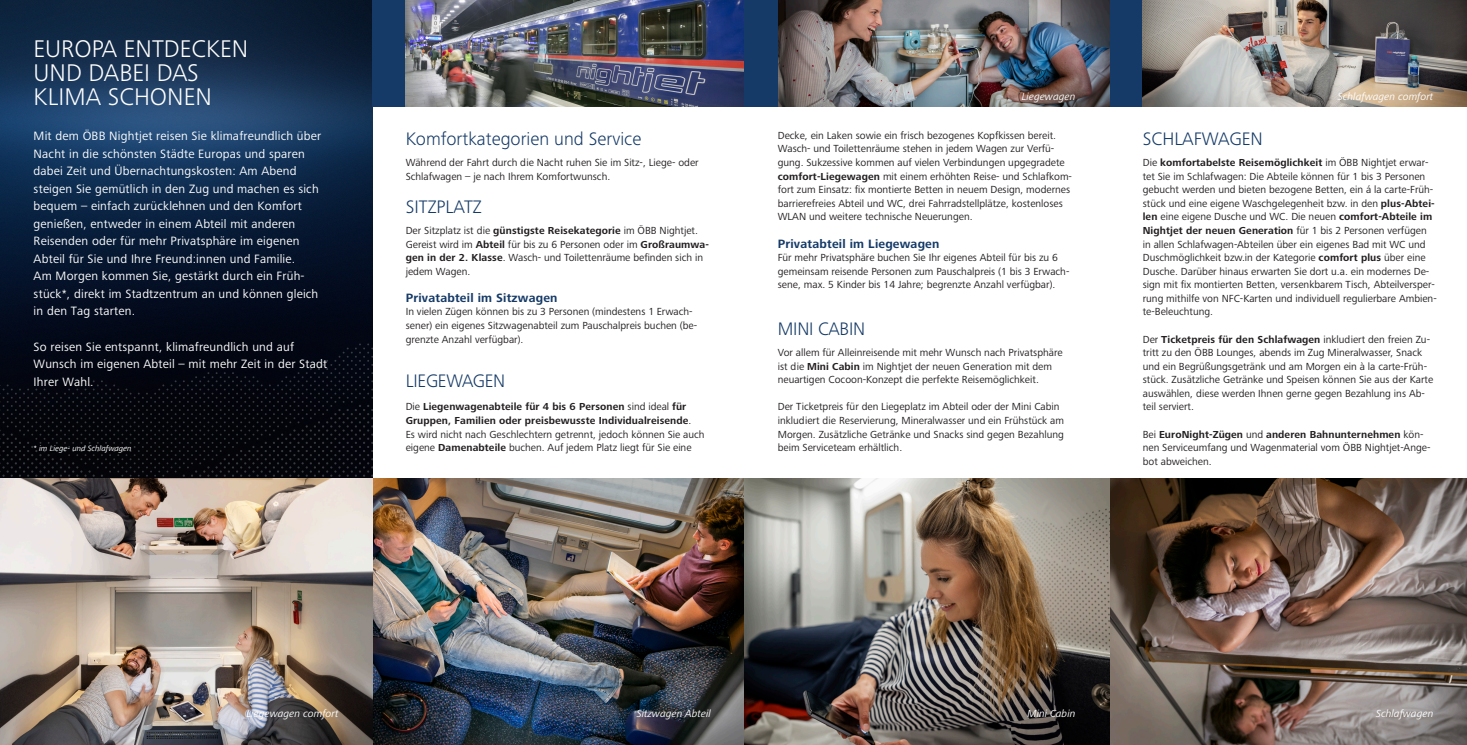
<style>
.page{position:relative;width:1467px;height:745px;background:#fff}
.page>*{position:absolute;margin:0;border:0;box-sizing:border-box;transform-origin:0 0}
._1_Kapitelheadline_light_versal_16-20pt{font:300 25px "Frutiger Next Pro";color:#fff}
._1_Kapitelheadline_15pt{font:300 18.75px "Frutiger Next Pro";color:#153a67}
._3_Subtitel_bold_8_5pt_schwarz{font:12.5px/17.5px "Frutiger Next Pro";letter-spacing:.015em;color:#fff}
._2_Headline_bold_10pt{font:700 12.5px "Frutiger Next Pro";letter-spacing:.015em;color:#153a67}
._4_Copytext_8_5pt{font:10.62px/13.5px "Frutiger Next Pro";color:#231f20}
._1_Kapitelheadline_15pt-2{font:10.62px/13.6px "Frutiger Next Pro";color:#231f20}
._4_Copytext_8_5pt-2{font:italic 10.62px "Frutiger Next Pro";color:#fff}
._4_Copytext_8_5pt-3{font:700 10.5px "Frutiger Next Pro";letter-spacing:.01em;color:#231f20}
._1_Kapitelheadline_15pt-3{font:700 10.5px/13.6px "Frutiger Next Pro";letter-spacing:.01em;color:#231f20}
._3_Subtitel_bold_8_5pt_schwarz-2{font:italic 8.12px "Frutiger Next Pro";color:#fff}
.s1{font-weight:700;font-size:10.5px}
.s2{font-weight:400;font-size:10.62px}
</style>
<div class="page">
<img style="left:0;top:0;width:372px;height:343px">
<svg style="left:0;top:343px;width:372px;height:135px;background:#06070f"></svg>
<div style="left:372px;top:0;width:34px;height:106px;background:#153a67"></div>
<img style="left:406px;top:0;width:338px;height:106px">
<img style="left:372px;top:478px;width:1095px;height:266px">
<img style="left:0;top:478px;width:372px;height:266px">
<div style="left:1109px;top:0;width:34px;height:106px;background:#153a67"></div>
<img style="left:1143px;top:0;width:324px;height:106px">
<img style="left:778px;top:0;width:331px;height:106px">
<img style="left:744px;top:478px;width:365px;height:266px">
<div style="left:744px;top:0;width:34px;height:106px;background:#153a67"></div>
<p class="_1_Kapitelheadline_light_versal_16-20pt" style="left:34px;top:34px;width:216px">EUROPA ENTDECKEN</p>
<p class="_1_Kapitelheadline_light_versal_16-20pt" style="left:34px;top:58px;width:167px">UND DABEI DAS</p>
<p class="_1_Kapitelheadline_light_versal_16-20pt" style="left:34px;top:82px;width:180px">KLIMA SCHONEN</p>
<p class="_3_Subtitel_bold_8_5pt_schwarz" style="left:34px;top:127px;width:289px">Mit dem ÖBB Nightjet reisen Sie klimafreundlich über Nacht in die schönsten Städte Europas und sparen dabei Zeit und Übernachtungskosten: Am Abend steigen Sie gemütlich in den Zug und machen es sich bequem – einfach zurücklehnen und den Komfort genießen, entweder in einem Abteil mit anderen Reisenden oder für mehr Privatsphäre im eigenen Abteil für Sie und Ihre Freund:innen und Familie.<br>Am Morgen kommen Sie, gestärkt durch ein Früh&shy;stück*, direkt im Stadtzentrum an und können gleich in den Tag starten.</p>
<p class="_3_Subtitel_bold_8_5pt_schwarz" style="left:34px;top:337px;width:295px">So reisen Sie entspannt, klimafreundlich und auf<br>Wunsch im eigenen Abteil – mit mehr Zeit in der Stadt<br>Ihrer Wahl.</p>
<p class="_3_Subtitel_bold_8_5pt_schwarz-2" style="left:34px;top:443px;width:99px">* im Liege- und Schlafwagen</p>
<p class="_1_Kapitelheadline_15pt" style="left:406px;top:128px;width:237px">Komfortkategorien und Service</p>
<p class="_4_Copytext_8_5pt" style="left:406px;top:155px;width:294px">Während der Fahrt durch die Nacht ruhen Sie im Sitz-, Liege- oder<br>Schlafwagen – je nach Ihrem Komfortwunsch.</p>
<p class="_1_Kapitelheadline_15pt" style="left:406px;top:196px;width:78px">SITZPLATZ</p>
<p class="_4_Copytext_8_5pt" style="left:406px;top:223px;width:305px">Der Sitzplatz ist die <span class="s1">günstigste Reisekategorie</span> im ÖBB Nightjet.<br>Gereist wird im <span class="s1">Abteil</span> für bis zu 6 Personen oder im <span class="s1">Großraumwa&shy;gen in der 2. Klasse</span>. Wasch- und Toilettenräume befinden sich in jedem Wagen.</p>
<p class="_2_Headline_bold_10pt" style="left:406px;top:290px;width:153px">Privatabteil im Sitzwagen</p>
<p class="_4_Copytext_8_5pt" style="left:406px;top:305px;width:293px">In vielen Zügen können bis zu 3 Personen (mindestens 1 Erwach&shy;sener) ein eigenes Sitzwagenabteil zum Pauschalpreis buchen (be&shy;grenzte Anzahl verfügbar).</p>
<p class="_1_Kapitelheadline_15pt" style="left:406px;top:370px;width:101px">LIEGEWAGEN</p>
<p class="_1_Kapitelheadline_15pt-3" style="left:406px;top:400px;width:287px"><span class="s2">Die</span> Liegenwagenabteile für 4 bis 6 Personen <span class="s2">sind ideal</span> für<br>Gruppen, Familien oder preisbewusste Individualreisende<span class="s2">.</span></p>
<p class="_1_Kapitelheadline_15pt-2" style="left:406px;top:427px;width:300px">Es wird nicht nach Geschlechtern getrennt, jedoch können Sie auch eigene <span class="s1">Damenabteile</span> buchen. Auf jedem Platz liegt für Sie eine</p>
<p class="_4_Copytext_8_5pt-2" style="left:1022px;top:90px;width:55px">Liegewagen</p>
<p class="_4_Copytext_8_5pt-2" style="left:1338px;top:90px;width:97px">Schlafwagen comfort</p>
<p class="_1_Kapitelheadline_15pt-2" style="left:778px;top:128px;width:296px">Decke, ein Laken sowie ein frisch bezogenes Kopfkissen bereit.<br>Wasch- und Toilettenräume stehen in jedem Wagen zur Verfü&shy;gung. Sukzessive kommen auf vielen Verbindungen upgegradete <span class="s1">comfort-Liegewagen</span> mit einem erhöhten Reise- und Schlafkom&shy;fort zum Einsatz: fix montierte Betten in neuem Design, modernes barrierefreies Abteil und WC, drei Fahrradstellplätze, kostenloses WLAN und weitere technische Neuerungen.</p>
<p class="_2_Headline_bold_10pt" style="left:778px;top:236px;width:163px">Privatabteil im Liegewagen</p>
<p class="_4_Copytext_8_5pt" style="left:778px;top:250px;width:293px">Für mehr Privatsphäre buchen Sie Ihr eigenes Abteil für bis zu 6 gemeinsam reisende Personen zum Pauschalpreis (1 bis 3 Erwach&shy;sene, max. 5 Kinder bis 14 Jahre; begrenzte Anzahl verfügbar).</p>
<p class="_1_Kapitelheadline_15pt" style="left:778px;top:318px;width:89px">MINI CABIN</p>
<p class="_4_Copytext_8_5pt" style="left:778px;top:345px;width:286px">Vor allem für Alleinreisende mit mehr Wunsch nach Privatsphäre ist die <span class="s1">Mini Cabin</span> im Nightjet der neuen Generation mit dem neuartigen Cocoon-Konzept die perfekte Reisemöglichkeit.</p>
<p class="_4_Copytext_8_5pt" style="left:778px;top:400px;width:288px">Der Ticketpreis für den Liegeplatz im Abteil oder der Mini Cabin inkludiert die Reservierung, Mineralwasser und ein Frühstück am Morgen. Zusätzliche Getränke und Snacks sind gegen Bezahlung beim Serviceteam erhältlich.</p>
<p class="_1_Kapitelheadline_15pt" style="left:1143px;top:128px;width:122px">SCHLAFWAGEN</p>
<p class="_4_Copytext_8_5pt-3" style="left:1143px;top:156px;width:287px"><span class="s2">Die</span> komfortabelste Reisemöglichkeit <span class="s2">im ÖBB Nightjet erwar-</span></p>
<p class="_4_Copytext_8_5pt" style="left:1143px;top:169px;width:293px">tet Sie im Schlafwagen: Die Abteile können für 1 bis 3 Personen gebucht werden und bieten bezogene Betten, ein á la carte-Früh&shy;stück und eine eigene Waschgelegenheit bzw. in den <span class="s1">plus-Abtei&shy;len</span> eine eigene Dusche und WC. Die neuen <span class="s1">comfort-Abteile im</span></p>
<p class="_4_Copytext_8_5pt-3" style="left:1143px;top:224px;width:285px">Nightjet der neuen Generation <span class="s2">für 1 bis 2 Personen verfügen</span></p>
<p class="_4_Copytext_8_5pt" style="left:1143px;top:237px;width:295px">in allen Schlafwagen-Abteilen über ein eigenes Bad mit WC und Duschmöglichkeit bzw.in der Kategorie <span class="s1">comfort plus</span> über eine Dusche. Darüber hinaus erwarten Sie dort u.a. ein modernes De&shy;sign mit fix montierten Betten, versenkbarem Tisch, Abteilversper&shy;rung mithilfe von NFC-Karten und individuell regulierbare Ambien&shy;te-Beleuchtung.</p>
<p class="_4_Copytext_8_5pt-3" style="left:1143px;top:333px;width:289px"><span class="s2">Der</span> Ticketpreis für den Schlafwagen <span class="s2">inkludiert den freien Zu-</span></p>
<p class="_4_Copytext_8_5pt" style="left:1143px;top:345px;width:292px">tritt zu den ÖBB Lounges, abends im Zug Mineralwasser, Snack und ein Begrüßungsgetränk und am Morgen ein à la carte-Früh&shy;stück. Zusätzliche Getränke und Speisen können Sie aus der Karte auswählen, diese werden Ihnen gerne gegen Bezahlung ins Ab&shy;teil serviert.</p>
<p class="_4_Copytext_8_5pt-3" style="left:1143px;top:428px;width:282px"><span class="s2">Bei</span> EuroNight-Zügen <span class="s2">und</span> anderen Bahnunternehmen <span class="s2">kön-</span></p>
<p class="_4_Copytext_8_5pt" style="left:1143px;top:440px;width:289px">nen Serviceumfang und Wagenmaterial vom ÖBB Nightjet-Ange&shy;bot abweichen.</p>
<p class="_4_Copytext_8_5pt-2" style="left:246px;top:707px;width:93px">Liegewagen comfort</p>
<p class="_4_Copytext_8_5pt-2" style="left:637px;top:707px;width:76px">Sitzwagen Abteil</p>
<p class="_4_Copytext_8_5pt-2" style="left:1028px;top:707px;width:49px">Mini Cabin</p>
<p class="_4_Copytext_8_5pt-2" style="left:1376px;top:707px;width:59px">Schlafwagen</p>
</div>
